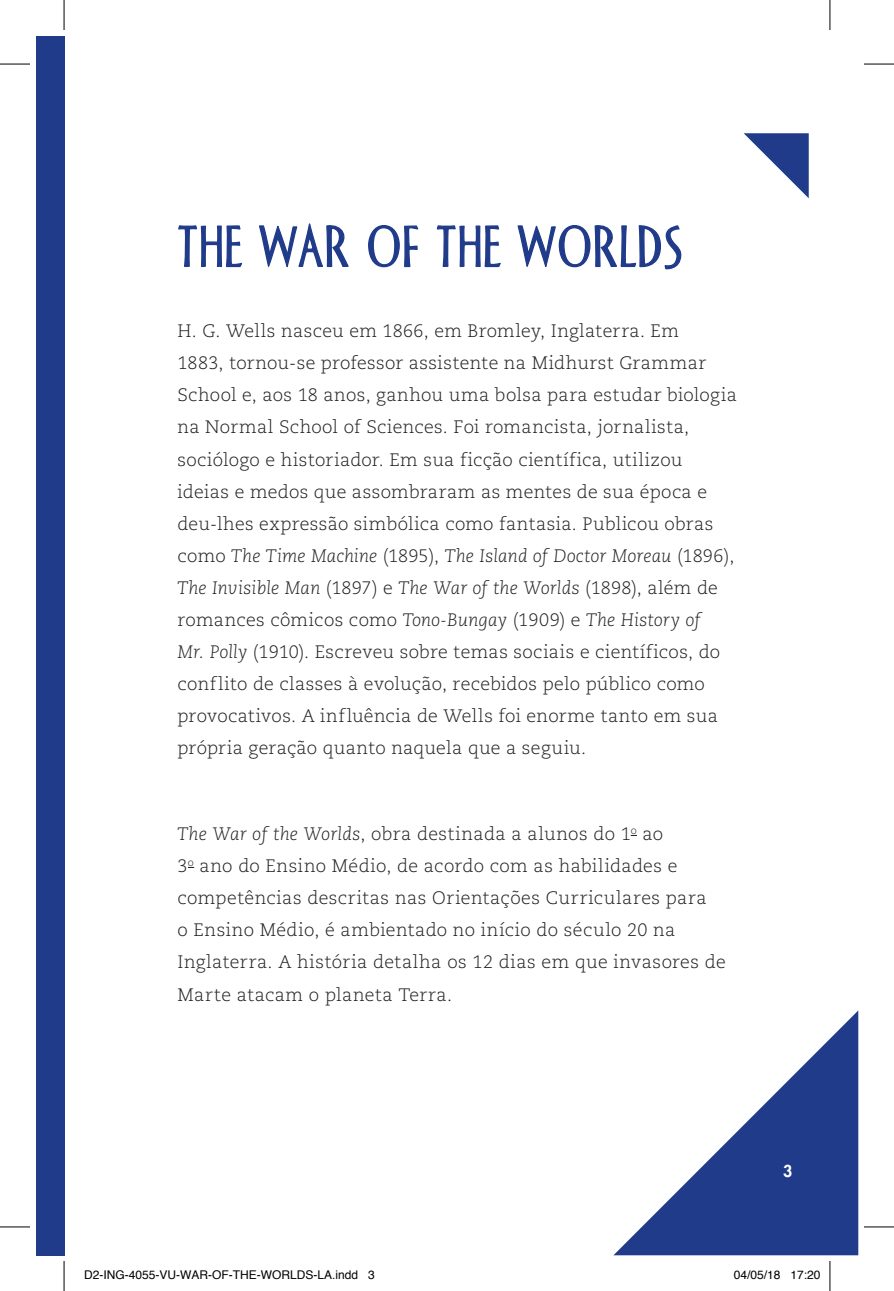
<style>
.page{position:relative;width:894px;height:1291px;background:#fff}
.page>*{position:absolute;margin:0;border:0;box-sizing:border-box;transform-origin:0 0}
.t1{font:58px "Allise";letter-spacing:.02em;color:#213b8b;scale:1.09 1}
.t2{font:300 18px/32px "Caecilia LT Std";letter-spacing:.02em;color:#231f20}
.t3{font:800 16px "Futura Std";color:#fff}
.t4{font:12px "Helvetica";color:#000}
.s1{font-style:italic}
</style>
<div class="page">
<svg style="left:743px;top:133px;width:65px;height:65px"></svg>
<svg style="left:614px;top:1011px;width:244px;height:244px"></svg>
<div style="left:36px;top:36px;width:29px;height:1219px;background:#213b8b"></div>
<svg style="left:178px;top:225px;width:65px;height:43px"></svg>
<svg style="left:259px;top:223px;width:90px;height:45px"></svg>
<svg style="left:368px;top:225px;width:51px;height:43px"></svg>
<svg style="left:436px;top:225px;width:65px;height:43px"></svg>
<svg style="left:517px;top:225px;width:164px;height:45px"></svg>
<hr style="left:0;top:64px;width:30px;height:1px;background:#000">
<hr style="left:863px;top:64px;width:30px;height:1px;background:#000">
<hr style="left:0;top:1226px;width:30px;height:1px;background:#000">
<hr style="left:863px;top:1226px;width:30px;height:1px;background:#000">
<hr style="left:64px;top:0;width:1px;height:30px;background:#000">
<hr style="left:64px;top:1260px;width:1px;height:30px;background:#000">
<hr style="left:829px;top:0;width:1px;height:30px;background:#000">
<hr style="left:829px;top:1260px;width:1px;height:30px;background:#000">
<h1 class="t1" style="left:177px;top:214px;width:465px">THE WAR OF THE WORLDS</h1>
<p class="t2" style="left:177px;top:315px;width:561px">H. G. Wells nasceu em 1866, em Bromley, Inglaterra. Em<br>1883, tornou-se professor assistente na Midhurst Grammar School e, aos 18 anos, ganhou uma bolsa para estudar biologia na Normal School of Sciences. Foi romancista, jornalista, sociólogo e historiador. Em sua ficção científica, utilizou ideias e medos que assombraram as mentes de sua época e deu-lhes expressão simbólica como fantasia. Publicou obras como <span class="s1">The Time Machine</span> (1895), <span class="s1">The Island of Doctor Moreau</span> (1896), <span class="s1">The Invisible Man</span> (1897) e <span class="s1">The War of the Worlds</span> (1898), além de romances cômicos como <span class="s1">Tono-Bungay</span> (1909) e <span class="s1">The History of<br>Mr. Polly</span> (1910). Escreveu sobre temas sociais e científicos, do conflito de classes à evolução, recebidos pelo público como provocativos. A influência de Wells foi enorme tanto em sua própria geração quanto naquela que a seguiu.</p>
<p class="t2" style="left:177px;top:818px;width:549px"><span class="s1">The War of the Worlds</span>, obra destinada a alunos do 1<sup>o</sup> ao<br>3<sup>o</sup> ano do Ensino Médio, de acordo com as habilidades e competências descritas nas Orientações Curriculares para<br>o Ensino Médio, é ambientado no início do século 20 na Inglaterra. A história detalha os 12 dias em que invasores de Marte atacam o planeta Terra.</p>
<p class="t3" style="left:783px;top:1161px;width:11px">3</p>
<p class="t4" style="left:84px;top:1265px;width:292px">D2-ING-4055-VU-WAR-OF-THE-WORLDS-LA.indd 3</p>
<p class="t4" style="left:733px;top:1265px;width:88px">04/05/18 17:20</p>
</div>
